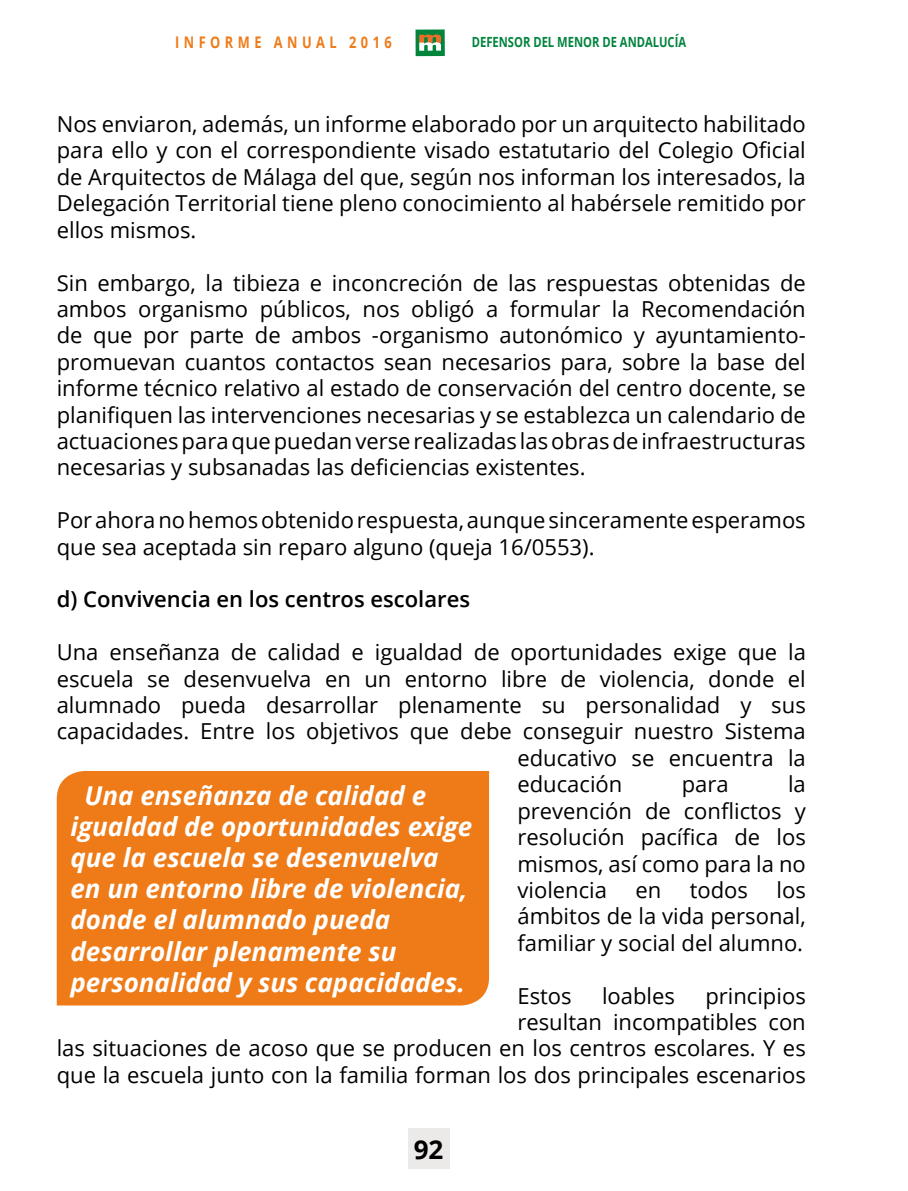
<style>
.page{position:relative;width:908px;height:1191px;background:#fff}
.page>*{position:absolute;margin:0;border:0;box-sizing:border-box;transform-origin:0 0}
.t1{font:italic 700 26px/31.2px "Open Sans";color:#fff}
.t2{font:700 26px "Open Sans";color:#000}
.t3{font:22px/26.4px "Open Sans";color:#000;text-align:justify}
.t4{font:600 22px "Open Sans";color:#000}
.t5{font:700 16px "Open Sans";letter-spacing:.35em;color:#ee7b18;scale:.8 1}
.t6{font:700 14px "Open Sans";color:#02843d;scale:.8 1}
</style>
<div class="page">
<div style="left:408px;top:1128px;width:41px;height:41px;background:#ece9e9"></div>
<div style="left:415px;top:29px;width:29px;height:27px;background:#02843d"></div>
<svg style="left:419px;top:35px;width:22px;height:16px"></svg>
<div style="left:56px;top:771px;width:434px;height:235px;background:#ee7b18"></div>
<p class="t5" style="left:175px;top:31px;width:272px">INFORME ANUAL 2016</p>
<p class="t6" style="left:471px;top:32px;width:269px">DEFENSOR DEL MENOR DE ANDALUCÍA</p>
<p class="t3" style="left:57px;top:110px;width:750px">Nos enviaron, además, un informe elaborado por un arquitecto habilitado para ello y con el correspondiente visado estatutario del Colegio Oficial de Arquitectos de Málaga del que, según nos informan los interesados, la Delegación Territorial tiene pleno conocimiento al habérsele remitido por ellos mismos.</p>
<p class="t3" style="left:57px;top:269px;width:750px">Sin embargo, la tibieza e inconcreción de las respuestas obtenidas de ambos organismo públicos, nos obligó a formular la Recomendación de que por parte de ambos -organismo autonómico y ayuntamiento&shy;promuevan cuantos contactos sean necesarios para, sobre la base del informe técnico relativo al estado de conservación del centro docente, se planifiquen las intervenciones necesarias y se establezca un calendario de actuaciones para que puedan verse realizadas las obras de infraestructuras necesarias y subsanadas las deficiencias existentes.</p>
<p class="t3" style="left:57px;top:506px;width:750px">Por ahora no hemos obtenido respuesta, aunque sinceramente esperamos que sea aceptada sin reparo alguno (queja 16/0553).</p>
<p class="t4" style="left:57px;top:584px;width:414px">d) Convivencia en los centros escolares</p>
<p class="t3" style="left:57px;top:638px;width:750px">Una enseñanza de calidad e igualdad de oportunidades exige que la</p>
<p class="t3" style="left:57px;top:665px;width:750px">escuela se desenvuelva en un entorno libre de violencia, donde el</p>
<p class="t3" style="left:57px;top:691px;width:750px">alumnado pueda desarrollar plenamente su personalidad y sus</p>
<p class="t3" style="left:57px;top:717px;width:750px">capacidades. Entre los objetivos que debe conseguir nuestro Sistema</p>
<p class="t3" style="left:517px;top:744px;width:290px">educativo se encuentra la</p>
<p class="t3" style="left:517px;top:770px;width:106px">educación</p>
<p class="t3" style="left:681px;top:770px;width:48px">para</p>
<p class="t3" style="left:517px;top:770px;width:290px;text-indent:270px">la prevención de conflictos y resolución pacífica de los mismos, así como para la no violencia</p>
<p class="t1" style="left:70px;top:779px;width:403px;text-indent:14px">Una enseñanza de calidad e igualdad de oportunidades exige que la escuela se desenvuelva en un entorno libre de violencia, donde el alumnado pueda desarrollar plenamente su personalidad y sus capacidades.</p>
<p class="t3" style="left:517px;top:876px;width:290px;text-indent:259px">los ámbitos de la vida personal, familiar y social del alumno.</p>
<p class="t3" style="left:517px;top:981px;width:56px">Estos</p>
<p class="t3" style="left:601px;top:981px;width:74px">loables</p>
<p class="t3" style="left:635px;top:876px;width:27px">en</p>
<p class="t3" style="left:689px;top:876px;width:60px">todos</p>
<p class="t3" style="left:57px;top:981px;width:750px;text-align:right">principios<br>resultan incompatibles con<br>las situaciones de acoso que se producen en los centros escolares. Y es que la escuela junto con la familia forman los dos principales escenarios</p>
<p class="t2" style="left:413px;top:1131px;width:31px">92</p>
</div>
